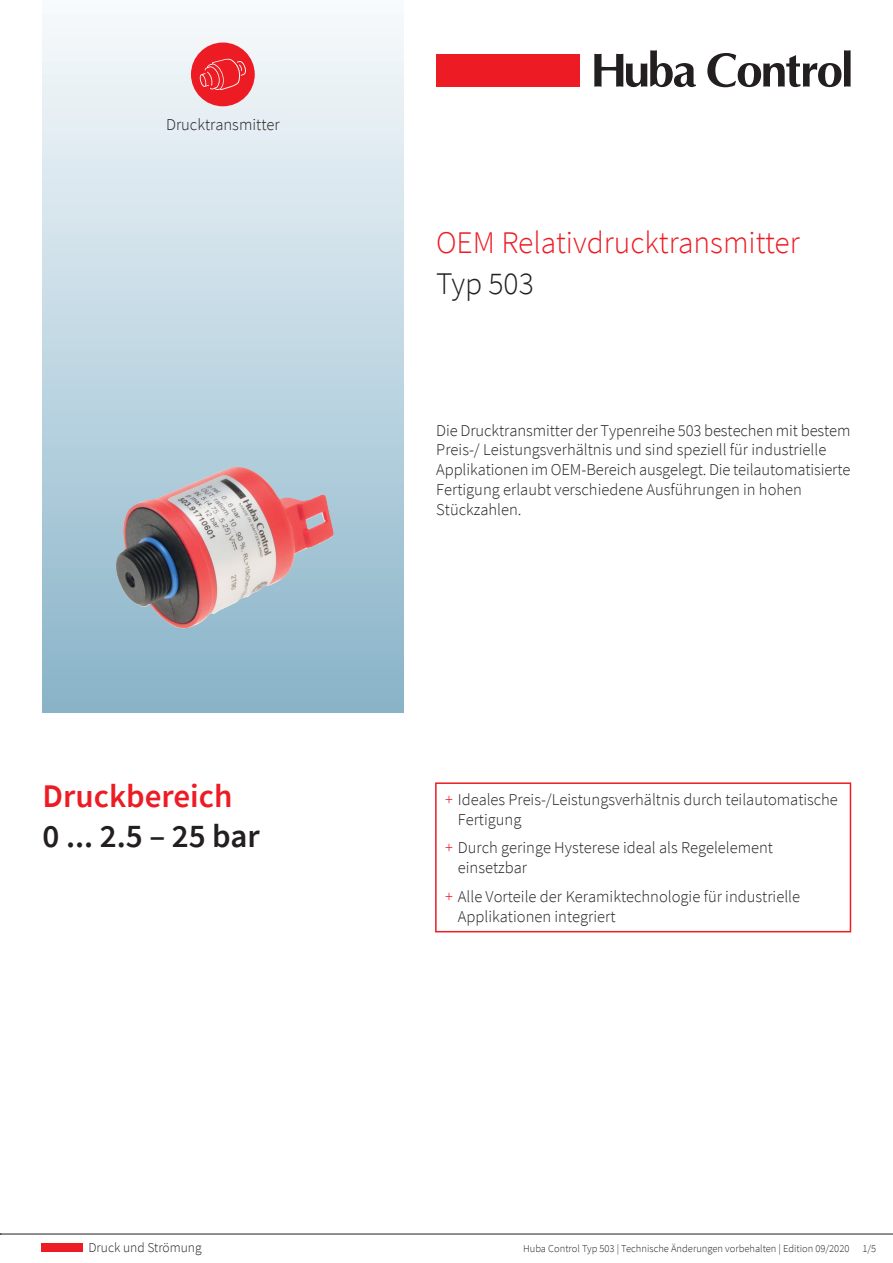
<style>
.page{position:relative;width:893px;height:1263px;background:#fff}
.page>*{position:absolute;margin:0;border:0;box-sizing:border-box;transform-origin:0 0}
.t1{font:600 33px "Source Sans Pro";color:#231f20}
.t2{font:600 33px "Source Sans Pro";color:#ed1c24}
.t3{font:300 31.5px "Source Sans Pro";color:#ed1c24}
.t4{font:300 31.5px "Source Sans Pro";color:#231f20}
.t5{font:300 16.5px/19.8px "Source Sans Pro";color:#231f20}
.t6{font:300 13.5px "Source Sans Pro";color:#231f20}
.t7{font:300 10.5px "Source Sans Pro";color:#231f20}
.s1{color:#ed1c24}
</style>
<div class="page">
<hr style="left:0;top:1234px;width:893px;height:1px;background:#231f20">
<div style="left:41px;top:1243px;width:42px;height:9px;background:#ed1c24"></div>
<div style="left:435px;top:782px;width:416px;height:150px;border:2px solid #ed1c24"></div>
<div style="left:436px;top:54px;width:144px;height:33px;background:#ed1c24"></div>
<svg style="left:594px;top:50px;width:102px;height:37px"></svg>
<svg style="left:707px;top:50px;width:144px;height:37px"></svg>
<div style="left:43px;top:0;width:360px;height:713px;background:linear-gradient(to bottom,#f8fbfd,#89b4c9)"></div>
<img style="left:115px;top:466px;width:219px;height:164px">
<div style="left:191px;top:43px;width:64px;height:63px;background:#ed1c24;border-radius:50%"></div>
<svg style="left:200px;top:58px;width:46px;height:32px"></svg>
<p class="t5" style="left:166px;top:115px;width:115px">Drucktransmitter</p>
<h1 class="t2" style="left:43px;top:775px;width:192px">Druckbereich</h1>
<h1 class="t1" style="left:43px;top:814px;width:219px">0 ... 2.5 – 25 bar</h1>
<h2 class="t3" style="left:436px;top:222px;width:365px">OEM Relativdrucktransmitter</h2>
<h2 class="t4" style="left:436px;top:263px;width:99px">Typ 503</h2>
<p class="t5" style="left:436px;top:420px;width:416px">Die Drucktransmitter der Typenreihe 503 bestechen mit bestem Preis-/ Leistungsverhältnis und sind speziell für industrielle Applikationen im OEM-Bereich ausgelegt. Die teilautomatisierte Fertigung erlaubt verschiedene Ausführungen in hohen Stückzahlen.</p>
<p class="t5" style="left:458px;top:789px;width:382px;text-indent:-13px"><span class="s1">+</span> Ideales Preis-/Leistungsverhältnis durch teilautomatische<br>Fertigung</p>
<p class="t5" style="left:458px;top:838px;width:317px;text-indent:-13px"><span class="s1">+</span> Durch geringe Hysterese ideal als Regelelement einsetzbar</p>
<p class="t5" style="left:458px;top:886px;width:344px;text-indent:-13px"><span class="s1">+</span> Alle Vorteile der Keramiktechnologie für industrielle<br>Applikationen integriert</p>
<p class="t6" style="left:88px;top:1239px;width:115px">Druck und Strömung</p>
<p class="t7" style="left:523px;top:1242px;width:355px">Huba Control Typ 503 | Technische Änderungen vorbehalten | Edition 09/2020 1/5</p>
</div>
